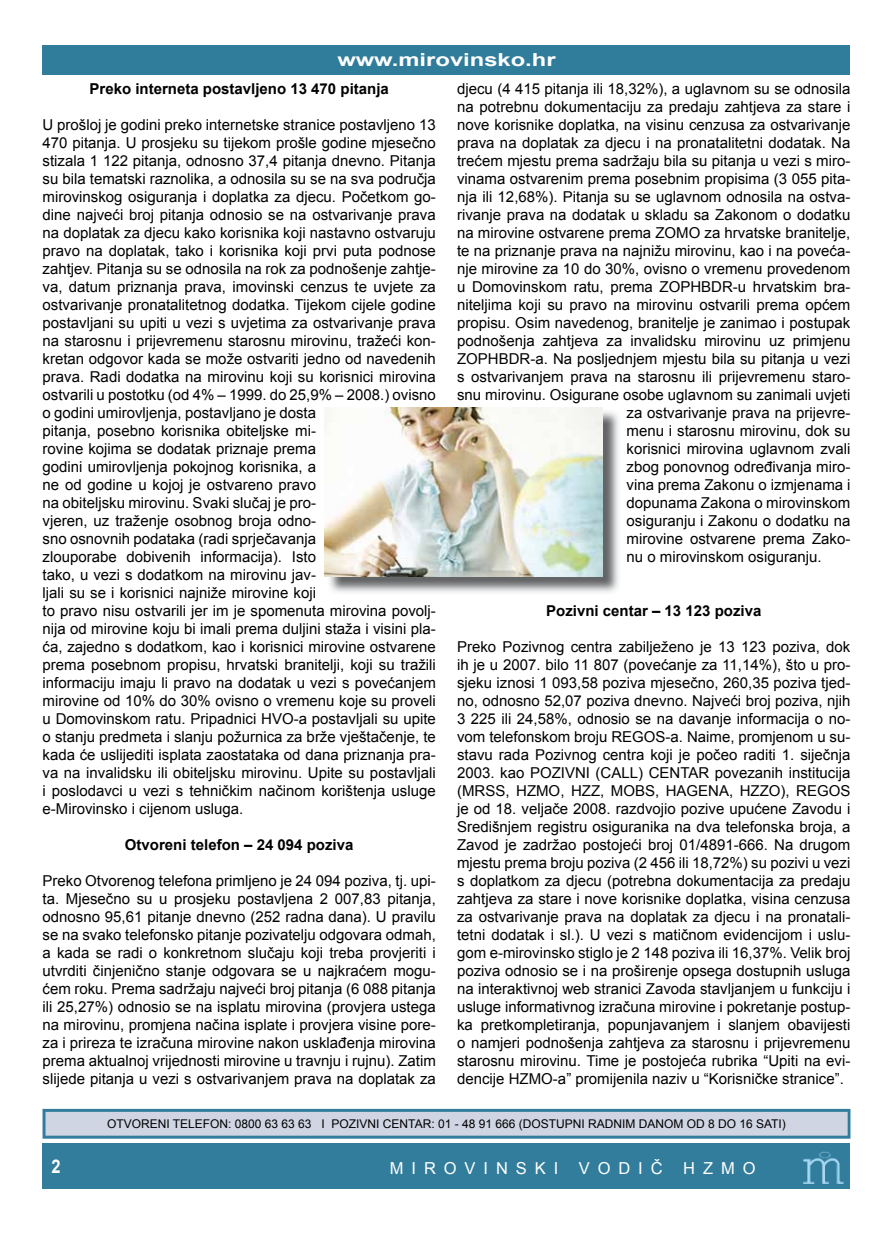
<style>
.page{position:relative;width:893px;height:1234px;background:#fff}
.page>*{position:absolute;margin:0;border:0;box-sizing:border-box;transform-origin:0 0}
.t1{font:700 18.75px "Arial";color:#fff;scale:.88 1}
.t2{font:700 18px "Arial";color:#fff;scale:1.32 1}
.t3{font:16.5px "Arial";letter-spacing:.48em;color:#fff}
.t4{font:15px/18px "Arial";color:#000;text-align:justify}
.t5{font:700 15px "Arial";color:#000}
.t6{font:12px "Arial";color:#000}
</style>
<div class="page">
<div style="left:43px;top:45px;width:807px;height:29px;background:#307c9b"></div>
<div style="left:43px;top:1143px;width:807px;height:45px;background:#327d9c"></div>
<svg style="left:43px;top:1108px;width:807px;height:30px;background:#b4c6d6"></svg>
<img style="left:803px;top:1151px;width:41px;height:32px">
<img style="left:327px;top:409px;width:292px;height:184px">
<img style="left:325px;top:407px;width:277px;height:169px">
<p class="t2" style="left:337px;top:48px;width:167px">www.mirovinsko.hr</p>
<p class="t5" style="left:90px;top:78px;width:301px">Preko interneta postavljeno 13 470 pitanja</p>
<p class="t4" style="left:43px;top:115px;width:395px;text-align:left">U prošloj je godini preko internetske stranice postavljeno 13<br>470 pitanja. U prosjeku su tijekom prošle godine mjesečno stizala 1 122 pitanja, odnosno 37,4 pitanja dnevno. Pitanja su bila tematski raznolika, a odnosila su se na sva područja mirovinskog osiguranja i doplatka za djecu. Početkom go&shy;dine najveći broj pitanja odnosio se na ostvarivanje prava na doplatak za djecu kako korisnika koji nastavno ostvaruju pravo na doplatak, tako i korisnika koji prvi puta podnose zahtjev. Pitanja su se odnosila na rok za podnošenje zahtje&shy;va, datum priznanja prava, imovinski cenzus te uvjete za ostvarivanje pronatalitetnog dodatka. Tijekom cijele godine postavljani su upiti u vezi s uvjetima za ostvarivanje prava na starosnu i prijevremenu starosnu mirovinu, tražeći kon&shy;kretan odgovor kada se može ostvariti jedno od navedenih prava. Radi dodatka na mirovinu koji su korisnici mirovina ostvarili u postotku (od 4% – 1999. do 25,9% – 2008.) ovisno o godini umirovljenja, postavljano je dosta<br>pitanja, posebno korisnika obiteljske mi-<br>rovine kojima se dodatak priznaje prema<br>godini umirovljenja pokojnog korisnika, a<br>ne od godine u kojoj je ostvareno pravo<br>na obiteljsku mirovinu. Svaki slučaj je pro-<br>vjeren, uz traženje osobnog broja odno-<br>sno osnovnih podataka (radi sprječavanja<br>zlouporabe dobivenih informacija). Isto<br>tako, u vezi s dodatkom na mirovinu jav-<br>ljali su se i korisnici najniže mirovine koji<br>to pravo nisu ostvarili jer im je spomenuta mirovina povolj&shy;nija od mirovine koju bi imali prema duljini staža i visini pla&shy;ća, zajedno s dodatkom, kao i korisnici mirovine ostvarene prema posebnom propisu, hrvatski branitelji, koji su tražili informaciju imaju li pravo na dodatak u vezi s povećanjem mirovine od 10% do 30% ovisno o vremenu koje su proveli u Domovinskom ratu. Pripadnici HVO-a postavljali su upite o stanju predmeta i slanju požurnica za brže vještačenje, te kada će uslijediti isplata zaostataka od dana priznanja pra&shy;va na invalidsku ili obiteljsku mirovinu. Upite su postavljali i poslodavci u vezi s tehničkim načinom korištenja usluge e-Mirovinsko i cijenom usluga.</p>
<p class="t5" style="left:125px;top:834px;width:230px">Otvoreni telefon – 24 094 poziva</p>
<p class="t4" style="left:43px;top:871px;width:395px">Preko Otvorenog telefona primljeno je 24 094 poziva, tj. upi&shy;ta. Mjesečno su u prosjeku postavljena 2 007,83 pitanja, odnosno 95,61 pitanje dnevno (252 radna dana). U pravilu se na svako telefonsko pitanje pozivatelju odgovara odmah, a kada se radi o konkretnom slučaju koji treba provjeriti i utvrditi činjenično stanje odgovara se u najkraćem mogu&shy;ćem roku. Prema sadržaju najveći broj pitanja (6 088 pitanja ili 25,27%) odnosio se na isplatu mirovina (provjera ustega na mirovinu, promjena načina isplate i provjera visine pore&shy;za i prireza te izračuna mirovine nakon usklađenja mirovina prema aktualnoj vrijednosti mirovine u travnju i rujnu). Zatim slijede pitanja u vezi s ostvarivanjem prava na doplatak za</p>
<p class="t4" style="left:457px;top:79px;width:395px">djecu (4 415 pitanja ili 18,32%), a uglavnom su se odnosila</p>
<p class="t4" style="left:457px;top:97px;width:395px">na potrebnu dokumentaciju za predaju zahtjeva za stare i</p>
<p class="t4" style="left:457px;top:115px;width:395px">nove korisnike doplatka, na visinu cenzusa za ostvarivanje</p>
<p class="t4" style="left:457px;top:133px;width:395px">prava na doplatak za djecu i na pronatalitetni dodatak. Na</p>
<p class="t4" style="left:457px;top:151px;width:395px">trećem mjestu prema sadržaju bila su pitanja u vezi s miro-</p>
<p class="t4" style="left:457px;top:169px;width:395px">vinama ostvarenim prema posebnim propisima (3 055 pita-</p>
<p class="t4" style="left:457px;top:187px;width:395px">nja ili 12,68%). Pitanja su se uglavnom odnosila na ostva-</p>
<p class="t4" style="left:457px;top:205px;width:395px">rivanje prava na dodatak u skladu sa Zakonom o dodatku</p>
<p class="t4" style="left:457px;top:223px;width:395px">na mirovine ostvarene prema ZOMO za hrvatske branitelje,</p>
<p class="t4" style="left:457px;top:241px;width:395px">te na priznanje prava na najnižu mirovinu, kao i na poveća-</p>
<p class="t4" style="left:457px;top:259px;width:395px">nje mirovine za 10 do 30%, ovisno o vremenu provedenom</p>
<p class="t4" style="left:457px;top:277px;width:395px">u Domovinskom ratu, prema ZOPHBDR-u hrvatskim bra-</p>
<p class="t4" style="left:457px;top:295px;width:395px">niteljima koji su pravo na mirovinu ostvarili prema općem</p>
<p class="t4" style="left:457px;top:313px;width:395px">propisu. Osim navedenog, branitelje je zanimao i postupak</p>
<p class="t4" style="left:457px;top:331px;width:395px">podnošenja zahtjeva za invalidsku mirovinu uz primjenu</p>
<p class="t4" style="left:457px;top:349px;width:395px">ZOPHBDR-a. Na posljednjem mjestu bila su pitanja u vezi</p>
<p class="t4" style="left:457px;top:367px;width:395px">s ostvarivanjem prava na starosnu ili prijevremenu staro-</p>
<p class="t4" style="left:457px;top:385px;width:395px">snu mirovinu. Osigurane osobe uglavnom su zanimali uvjeti</p>
<p class="t4" style="left:626px;top:403px;width:225px">za ostvarivanje prava na prijevre-</p>
<p class="t4" style="left:626px;top:421px;width:225px">menu i starosnu mirovinu, dok su</p>
<p class="t4" style="left:626px;top:439px;width:225px">korisnici mirovina uglavnom zvali</p>
<p class="t4" style="left:626px;top:457px;width:225px">zbog ponovnog određivanja miro-</p>
<p class="t4" style="left:626px;top:475px;width:225px">vina prema Zakonu o izmjenama i</p>
<p class="t4" style="left:626px;top:493px;width:225px">dopunama Zakona o mirovinskom</p>
<p class="t4" style="left:626px;top:511px;width:225px">osiguranju i Zakonu o dodatku na</p>
<p class="t4" style="left:626px;top:529px;width:225px">mirovine ostvarene prema Zako-</p>
<p class="t4" style="left:626px;top:547px;width:197px">nu o mirovinskom osiguranju.</p>
<p class="t5" style="left:546px;top:600px;width:217px">Pozivni centar – 13 123 poziva</p>
<p class="t4" style="left:457px;top:637px;width:395px">Preko Pozivnog centra zabilježeno je 13 123 poziva, dok ih je u 2007. bilo 11 807 (povećanje za 11,14%), što u pro&shy;sjeku iznosi 1 093,58 poziva mjesečno, 260,35 poziva tjed&shy;no, odnosno 52,07 poziva dnevno. Najveći broj poziva, njih 3 225 ili 24,58%, odnosio se na davanje informacija o no&shy;vom telefonskom broju REGOS-a. Naime, promjenom u su&shy;stavu rada Pozivnog centra koji je počeo raditi 1. siječnja 2003. kao POZIVNI (CALL) CENTAR povezanih institucija (MRSS, HZMO, HZZ, MOBS, HAGENA, HZZO), REGOS je od 18. veljače 2008. razdvojio pozive upućene Zavodu i Središnjem registru osiguranika na dva telefonska broja, a Zavod je zadržao postojeći broj 01/4891-666. Na drugom mjestu prema broju poziva (2 456 ili 18,72%) su pozivi u vezi s doplatkom za djecu (potrebna dokumentacija za predaju zahtjeva za stare i nove korisnike doplatka, visina cenzusa za ostvarivanje prava na doplatak za djecu i na pronatali&shy;tetni dodatak i sl.). U vezi s matičnom evidencijom i uslu&shy;gom e-mirovinsko stiglo je 2 148 poziva ili 16,37%. Velik broj poziva odnosio se i na proširenje opsega dostupnih usluga na interaktivnoj web stranici Zavoda stavljanjem u funkciju i usluge informativnog izračuna mirovine i pokretanje postup&shy;ka pretkompletiranja, popunjavanjem i slanjem obavijesti o namjeri podnošenja zahtjeva za starosnu i prijevremenu starosnu mirovinu. Time je postojeća rubrika “Upiti na evi&shy;dencije HZMO-a” promijenila naziv u “Korisničke stranice”.</p>
<p class="t6" style="left:107px;top:1115px;width:680px">OTVORENI TELEFON: 0800 63 63 63 I POZIVNI CENTAR: 01 - 48 91 666 (DOSTUPNI RADNIM DANOM OD 8 DO 16 SATI)</p>
<p class="t1" style="left:51px;top:1153px;width:12px">2</p>
<p class="t3" style="left:390px;top:1156px;width:367px">MIROVINSKI VODIČ HZMO</p>
</div>
